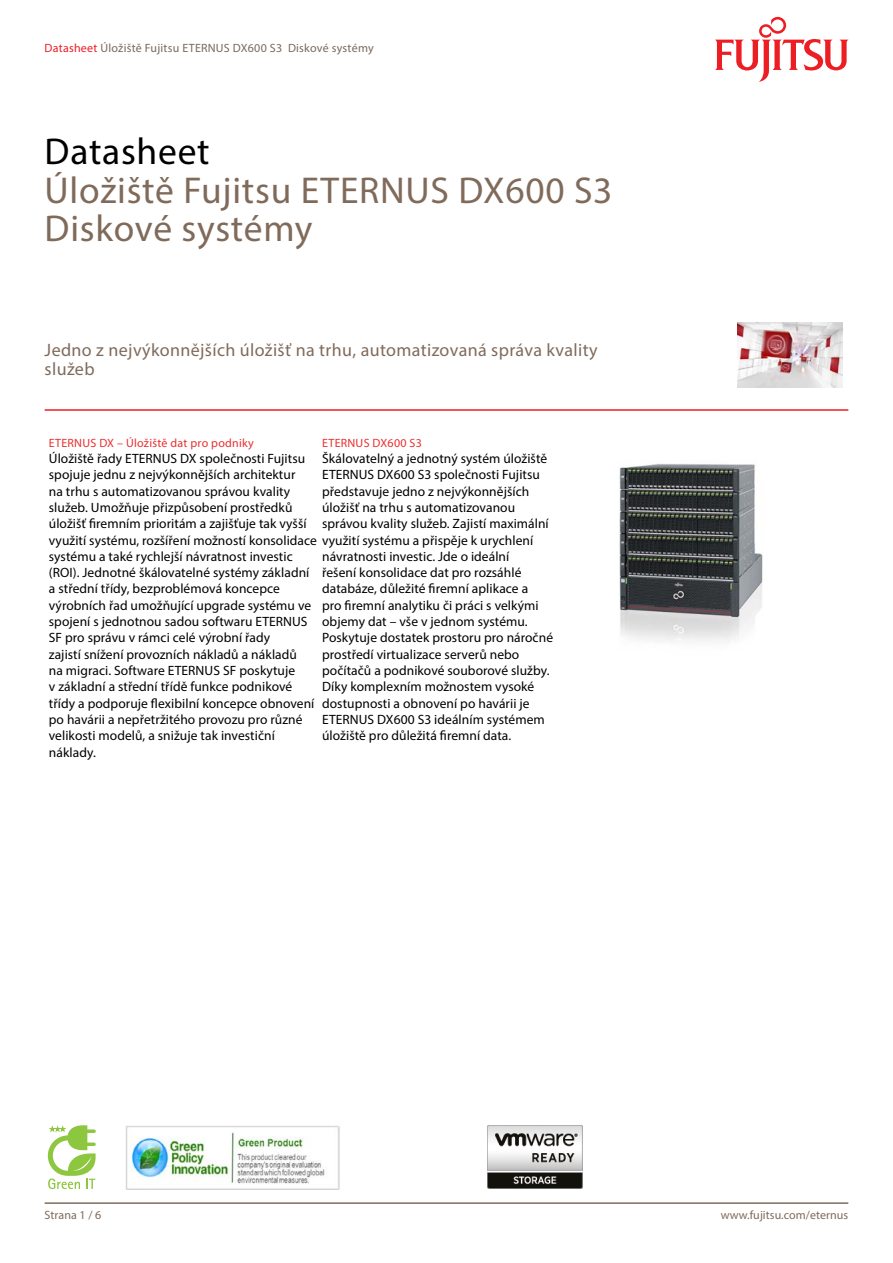
<style>
.page{position:relative;width:893px;height:1263px;background:#fff}
.page>*{position:absolute;margin:0;border:0;box-sizing:border-box;transform-origin:0 0}
.t1{font:37.5px/38.7px "Myriad Pro";letter-spacing:.02em;color:#806b5b}
.t2{font:37.5px "Myriad Pro";letter-spacing:.02em;color:#000}
.t3{font:18px/19.5px "Myriad Pro";letter-spacing:.02em;color:#806b5b}
.t4{font:13.5px/16.4px "Myriad Pro";letter-spacing:.005em;color:#000}
.t5{font:12px "Myriad Pro";letter-spacing:.02em;color:#79695e}
.t6{font:12px "Myriad Pro";letter-spacing:.02em;color:#e93030}
.t7{font:12px "Myriad Pro";letter-spacing:.005em;color:#806b5b}
.s1{color:#ed1d24}
</style>
<div class="page">
<hr style="left:45px;top:1202px;width:803px;height:2px;background:#806b5b">
<hr style="left:45px;top:409px;width:803px;height:2px;background:#ed1d24">
<svg style="left:715px;top:17px;width:133px;height:65px"></svg>
<img style="left:619px;top:463px;width:144px;height:178px">
<img style="left:738px;top:323px;width:104px;height:64px">
<svg style="left:48px;top:1125px;width:48px;height:64px"></svg>
<img style="left:125px;top:1125px;width:214px;height:64px">
<img style="left:487px;top:1125px;width:96px;height:64px">
<p class="t5" style="left:45px;top:40px;width:331px"><span class="s1">Datasheet</span> Úložiště Fujitsu ETERNUS DX600 S3 Diskové systémy</p>
<h1 class="t2" style="left:45px;top:128px;width:167px">Datasheet</h1>
<h1 class="t1" style="left:45px;top:170px;width:569px">Úložiště Fujitsu ETERNUS DX600 S3<br>Diskové systémy</h1>
<h2 class="t3" style="left:45px;top:340px;width:555px">Jedno z nejvýkonnějších úložišť na trhu, automatizovaná správa kvality služeb</h2>
<p class="t6" style="left:49px;top:435px;width:206px">ETERNUS DX – Úložiště dat pro podniky</p>
<p class="t4" style="left:49px;top:450px;width:486px">Úložiště řady ETERNUS DX společnosti Fujitsu<br>spojuje jednu z nejvýkonnějších architektur<br>na trhu s automatizovanou správou kvality<br>služeb. Umožňuje přizpůsobení prostředků<br>úložišť firemním prioritám a zajišťuje tak vyšší<br>využití systému, rozšíření možností konsolidace využití systému a přispěje k urychlení systému a také rychlejší návratnost investic<br>(ROI). Jednotné škálovatelné systémy základní<br>a střední třídy, bezproblémová koncepce<br>výrobních řad umožňující upgrade systému ve<br>spojení s jednotnou sadou softwaru ETERNUS<br>SF pro správu v rámci celé výrobní řady<br>zajistí snížení provozních nákladů a nákladů<br>na migraci. Software ETERNUS SF poskytuje<br>v základní a střední třídě funkce podnikové<br>třídy a podporuje flexibilní koncepce obnovení<br>po havárii a nepřetržitého provozu pro různé<br>velikosti modelů, a snižuje tak investiční<br>náklady.</p>
<p class="t6" style="left:322px;top:435px;width:101px">ETERNUS DX600 S3</p>
<p class="t4" style="left:322px;top:450px;width:228px">Škálovatelný a jednotný systém úložiště ETERNUS DX600 S3 společnosti Fujitsu představuje jedno z nejvýkonnějších úložišť na trhu s automatizovanou správou kvality služeb. Zajistí maximální</p>
<p class="t4" style="left:322px;top:548px;width:232px">návratnosti investic. Jde o ideální<br>řešení konsolidace dat pro rozsáhlé databáze, důležité firemní aplikace a<br>pro firemní analytiku či práci s velkými objemy dat – vše v jednom systému.<br>Poskytuje dostatek prostoru pro náročné prostředí virtualizace serverů nebo počítačů a podnikové souborové služby.<br>Díky komplexním možnostem vysoké dostupnosti a obnovení po havárii je ETERNUS DX600 S3 ideálním systémem úložiště pro důležitá firemní data.</p>
<p class="t7" style="left:45px;top:1207px;width:58px">Strana 1 / 6</p>
<p class="t7" style="left:721px;top:1207px;width:129px">www.fujitsu.com/eternus</p>
</div>
